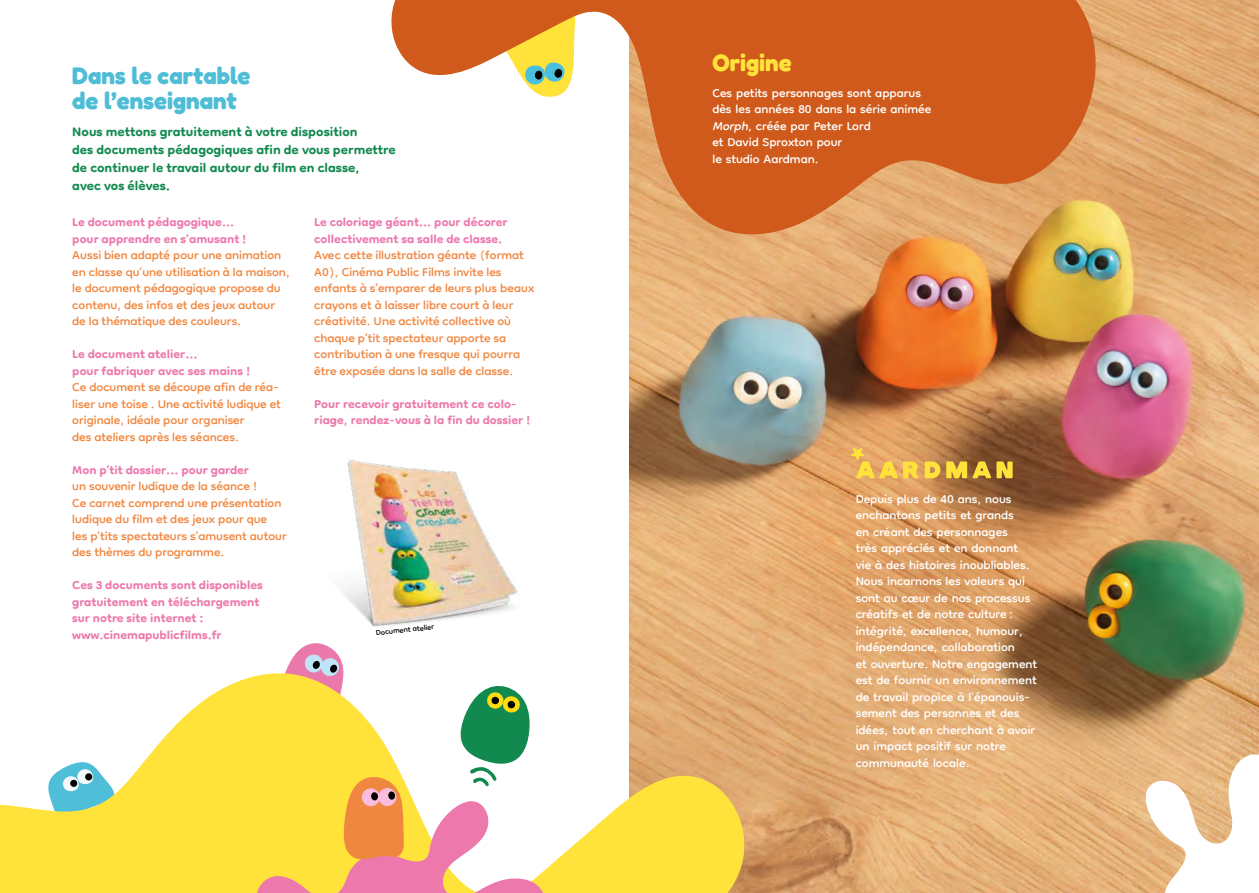
<style>
.page{position:relative;width:1259px;height:893px;background:#fff}
.page>*{position:absolute;margin:0;border:0;box-sizing:border-box;transform-origin:0 0}
.t1{font:300 24px/25.5px "Fredoka";color:#4fbdd6}
.t2{font:300 24px "Fredoka";color:#ffe33b}
.t3{font:700 21px/18px "Dongle";color:#128a4f}
.t4{font:19.5px/16.5px "Dongle";color:#f08740}
.t5{font:19.5px/16.5px "Dongle";color:#fff}
.t6{font:700 19.5px/16.5px "Dongle";color:#ed78ab}
.t7{font:12px "Dongle";color:#000}
.s1{font-style:italic}
</style>
<div class="page">
<img style="left:629px;top:0;width:630px;height:893px">
<svg style="left:391px;top:0;width:716px;height:238px;fill:#cf5a1b"></svg>
<svg style="left:1144px;top:754px;width:115px;height:139px"></svg>
<svg style="left:924px;top:461px;width:16px;height:17px"></svg>
<svg style="left:850px;top:448px;width:68px;height:30px;background:#edb95a"></svg>
<svg style="left:946px;top:461px;width:66px;height:17px"></svg>
<svg style="left:0;top:670px;width:747px;height:223px"></svg>
<svg style="left:257px;top:651px;width:289px;height:242px"></svg>
<div style="left:70px;top:780px;width:7px;height:7px;background:#000;border-radius:50%"></div>
<div style="left:85px;top:773px;width:7px;height:7px;background:#000;border-radius:50%"></div>
<img style="left:298px;top:459px;width:248px;height:209px">
<p class="t1" style="left:72px;top:63px;width:180px">Dans le cartable de l’enseignant</p>
<p class="t3" style="left:72px;top:124px;width:325px">Nous mettons gratuitement à votre disposition<br>des documents pédagogiques afin de vous permettre de continuer le travail autour du film en classe,<br>avec vos élèves.</p>
<p class="t6" style="left:72px;top:215px;width:176px">Le document pédagogique... pour apprendre en s’amusant !</p>
<p class="t4" style="left:72px;top:249px;width:219px">Aussi bien adapté pour une animation en classe qu’une utilisation à la maison, le document pédagogique propose du contenu, des infos et des jeux autour de la thématique des couleurs.</p>
<p class="t6" style="left:72px;top:347px;width:179px">Le document atelier...<br>pour fabriquer avec ses mains !</p>
<p class="t4" style="left:72px;top:381px;width:210px">Ce document se découpe afin de réa&shy;liser une toise . Une activité ludique et originale, idéale pour organiser<br>des ateliers après les séances.</p>
<p class="t6" style="left:72px;top:463px;width:178px">Mon p’tit dossier... pour garder</p>
<p class="t4" style="left:72px;top:480px;width:216px">un souvenir ludique de la séance !<br>Ce carnet comprend une présentation ludique du film et des jeux pour que les p’tits spectateurs s’amusent autour des thèmes du programme.</p>
<p class="t6" style="left:72px;top:578px;width:192px">Ces 3 documents sont disponibles gratuitement en téléchargement sur notre site internet : www.cinemapublicfilms.fr</p>
<p class="t6" style="left:314px;top:215px;width:195px">Le coloriage géant... pour décorer collectivement sa salle de classe.</p>
<p class="t4" style="left:314px;top:249px;width:221px">Avec cette illustration géante (format A0), Cinéma Public Films invite les enfants à s’emparer de leurs plus beaux crayons et à laisser libre court à leur créativité. Une activité collective où chaque p’tit spectateur apporte sa contribution à une fresque qui pourra être exposée dans la salle de classe.</p>
<p class="t6" style="left:314px;top:397px;width:218px">Pour recevoir gratuitement ce colo&shy;riage, rendez-vous à la fin du dossier !</p>
<p class="t7" style="left:375px;top:627px;width:60px;rotate:-6deg">Document atelier</p>
<p class="t2" style="left:712px;top:48px;width:81px">Origine</p>
<p class="t5" style="left:712px;top:86px;width:220px">Ces petits personnages sont apparus dès les années 80 dans la série animée<br><span class="s1">Morph</span>, créée par Peter Lord<br>et David Sproxton pour<br>le studio Aardman.</p>
<p class="t5" style="left:855px;top:492px;width:183px">Depuis plus de 40 ans, nous enchantons petits et grands<br>en créant des personnages<br>très appréciés et en donnant vie à des histoires inoubliables.<br>Nous incarnons les valeurs qui sont au cœur de nos processus créatifs et de notre culture: intégrité, excellence, humour, indépendance, collaboration<br>et ouverture. Notre engagement est de fournir un environnement de travail propice à l'épanouis&shy;sement des personnes et des idées, tout en cherchant à avoir un impact positif sur notre communauté locale.</p>
</div>
